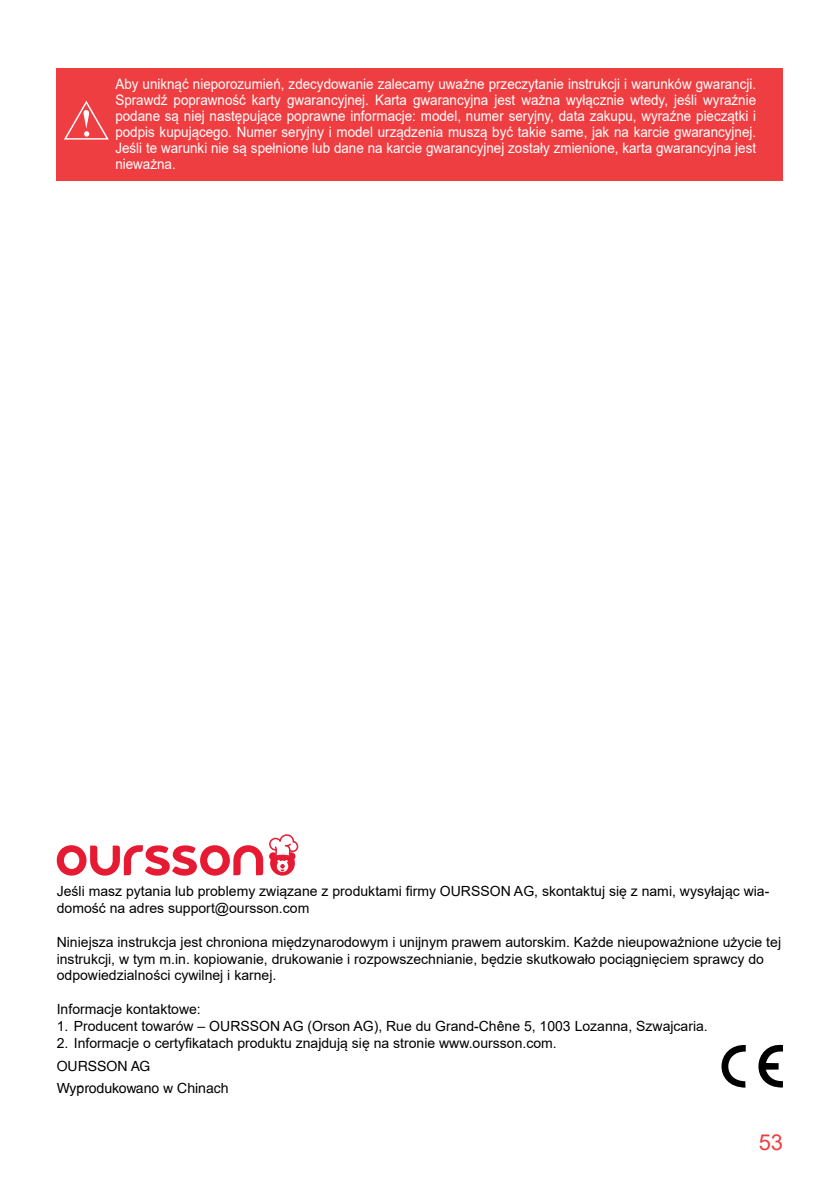
<style>
.page{position:relative;width:840px;height:1191px;background:#fff}
.page>*{position:absolute;margin:0;border:0;box-sizing:border-box;transform-origin:0 0}
.t1{font:22px "Arial";color:#ef3e42}
.t2{font:14.4px/16px "Arial";color:#fff;text-align:justify;scale:.93 1}
.t3{font:14px/16.8px "Arial";color:#000}
.t4{font:14px/22px "Helvetica LTCYR";color:#000}
</style>
<div class="page">
<div style="left:57px;top:68px;width:725px;height:112px;background:#ef3e42"></div>
<svg style="left:64px;top:101px;width:45px;height:39px"></svg>
<svg style="left:721px;top:1044px;width:61px;height:44px"></svg>
<svg style="left:57px;top:845px;width:206px;height:30px"></svg>
<svg style="left:269px;top:834px;width:29px;height:41px"></svg>
<p class="t2" style="left:115px;top:76px;width:690px">Aby uniknąć nieporozumień, zdecydowanie zalecamy uważne przeczytanie instrukcji i warunków gwarancji.<br>Sprawdź poprawność karty gwarancyjnej. Karta gwarancyjna jest ważna wyłącznie wtedy, jeśli wyraźnie podane są niej następujące poprawne informacje: model, numer seryjny, data zakupu, wyraźne pieczątki i podpis kupującego. Numer seryjny i model urządzenia muszą być takie same, jak na karcie gwarancyjnej.<br>Jeśli te warunki nie są spełnione lub dane na karcie gwarancyjnej zostały zmienione, karta gwarancyjna jest nieważna.</p>
<p class="t3" style="left:57px;top:883px;width:713px">Jeśli masz pytania lub problemy związane z produktami firmy OURSSON AG, skontaktuj się z nami, wysyłając wia&shy;domość na adres support@oursson.com</p>
<p class="t3" style="left:57px;top:933px;width:725px">Niniejsza instrukcja jest chroniona międzynarodowym i unijnym prawem autorskim. Każde nieupoważnione użycie tej instrukcji, w tym m.in. kopiowanie, drukowanie i rozpowszechnianie, będzie skutkowało pociągnięciem sprawcy do odpowiedzialności cywilnej i karnej.</p>
<p class="t3" style="left:57px;top:1000px;width:145px">Informacje kontaktowe:</p>
<p class="t3" style="left:57px;top:1017px;width:652px">1. Producent towarów – OURSSON AG (Orson AG), Rue du Grand-Chêne 5, 1003 Lozanna, Szwajcaria.</p>
<p class="t3" style="left:57px;top:1034px;width:501px">2. Informacje o certyfikatach produktu znajdują się na stronie www.oursson.com.</p>
<p class="t4" style="left:57px;top:1055px;width:173px">OURSSON AG<br>Wyprodukowano w Chinach</p>
<h1 class="t1" style="left:758px;top:1127px;width:26px">53</h1>
</div>
